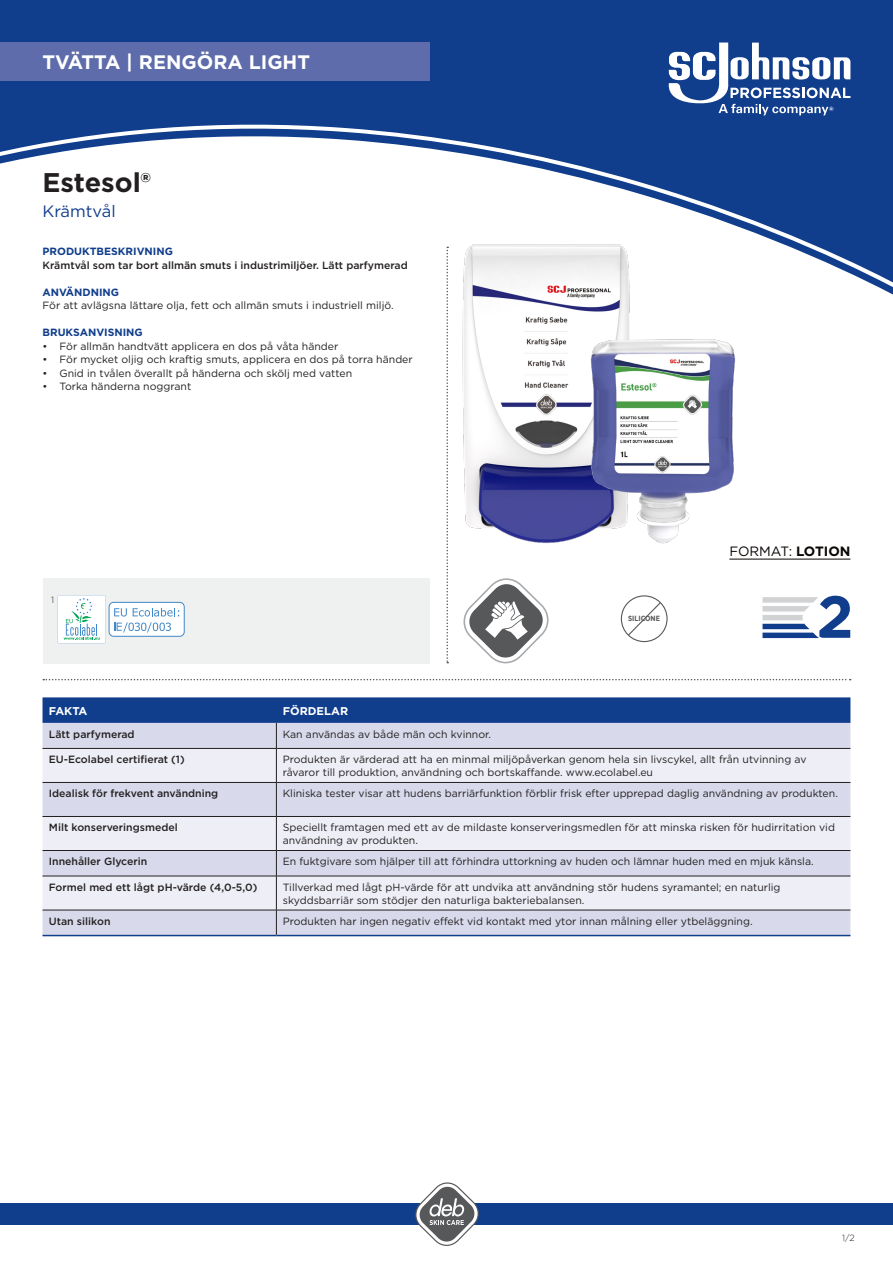
<style>
.page{position:relative;width:893px;height:1263px;background:#fff}
.page>*{position:absolute;margin:0;border:0;box-sizing:border-box;transform-origin:0 0}
.t1{font:700 59.25px "Gotham";color:#103d8c}
.Product_Title{font:700 27px "Gotham";color:#231f20}
.t2{font:700 19.5px "Gotham";color:#fff}
.t3{font:16.5px "Gotham";color:#103d8c}
.t4{font:13.5px "Gotham";color:#0a0604}
.t5{font:700 11.25px "Gotham";color:#fff}
.t6{font:10.5px/12.8px "Gotham";color:#231f20}
.t7{font:500 10.5px "Gotham";color:#231f20}
.t8{font:700 10.5px "Gotham";color:#103d8c}
.t9{font:300 9px "Gotham";color:#231f20}
.t10{font:700 7.5px "Gotham Narrow";color:#57585a}
.s1{font-weight:700}
</style>
<div class="page">
<div style="left:0;top:0;width:893px;height:295px;background:#103d8c"></div>
<svg style="left:0;top:119px;width:893px;height:175px"></svg>
<div style="left:0;top:1203px;width:893px;height:22px;background:#103d8c"></div>
<svg style="left:415px;top:1182px;width:64px;height:64px"></svg>
<div style="left:0;top:43px;width:429px;height:38px;background:#5f6cab"></div>
<div style="left:43px;top:578px;width:386px;height:85px;background:#eff1f0"></div>
<svg style="left:446px;top:247px;width:2px;height:416px"></svg>
<svg style="left:43px;top:679px;width:808px;height:1px"></svg>
<hr style="left:729px;top:559px;width:121px;height:1px;background:#0a0604">
<svg style="left:627px;top:601px;width:35px;height:36px"></svg>
<div style="left:621px;top:595px;width:47px;height:47px;border:1px solid #57585a;border-radius:50%"></div>
<div style="left:43px;top:911px;width:807px;height:24px;background:#d8daeb"></div>
<svg style="left:43px;top:749px;width:807px;height:161px;fill:#edeef6"></svg>
<hr style="left:43px;top:935px;width:233px;height:1px;background:#103d8c">
<hr style="left:276px;top:935px;width:574px;height:1px;background:#103d8c">
<svg style="left:43px;top:697px;width:807px;height:51px"></svg>
<hr style="left:43px;top:748px;width:233px;height:1px;background:#231f20">
<hr style="left:276px;top:748px;width:574px;height:1px;background:#231f20">
<hr style="left:276px;top:749px;width:1px;height:33px;background:#231f20">
<hr style="left:43px;top:782px;width:233px;height:1px;background:#231f20">
<hr style="left:276px;top:782px;width:574px;height:1px;background:#231f20">
<hr style="left:276px;top:783px;width:1px;height:33px;background:#231f20">
<hr style="left:43px;top:816px;width:233px;height:1px;background:#231f20">
<hr style="left:276px;top:816px;width:574px;height:1px;background:#231f20">
<hr style="left:276px;top:817px;width:1px;height:33px;background:#231f20">
<hr style="left:43px;top:850px;width:233px;height:1px;background:#231f20">
<hr style="left:276px;top:850px;width:574px;height:1px;background:#231f20">
<svg style="left:276px;top:851px;width:1px;height:25px"></svg>
<hr style="left:43px;top:876px;width:233px;height:1px;background:#231f20">
<hr style="left:276px;top:876px;width:574px;height:1px;background:#231f20">
<hr style="left:276px;top:876px;width:1px;height:34px;background:#231f20">
<hr style="left:43px;top:910px;width:233px;height:1px;background:#231f20">
<hr style="left:276px;top:910px;width:574px;height:1px;background:#231f20">
<svg style="left:276px;top:910px;width:1px;height:25px"></svg>
<img style="left:450px;top:238px;width:191px;height:305px">
<img style="left:581px;top:321px;width:154px;height:223px">
<svg style="left:463px;top:578px;width:86px;height:85px"></svg>
<svg style="left:58px;top:595px;width:48px;height:48px"></svg>
<div style="left:109px;top:602px;width:75px;height:34px;background:#fff;border-radius:5px"></div>
<div style="left:109px;top:602px;width:75px;height:34px;border:1px solid #4088c8;border-radius:5px"></div>
<svg style="left:114px;top:608px;width:13px;height:8px"></svg>
<svg style="left:133px;top:608px;width:46px;height:8px"></svg>
<svg style="left:114px;top:622px;width:57px;height:10px"></svg>
<svg style="left:762px;top:597px;width:57px;height:42px"></svg>
<svg style="left:669px;top:43px;width:181px;height:72px"></svg>
<p class="t2" style="left:43px;top:49px;width:269px">TVÄTTA | RENGÖRA LIGHT</p>
<p class="Product_Title" style="left:43px;top:164px;width:110px">Estesol®</p>
<p class="t3" style="left:43px;top:201px;width:75px">Krämtvål</p>
<p class="t8" style="left:43px;top:244px;width:132px">PRODUKTBESKRIVNING</p>
<p class="t7" style="left:43px;top:258px;width:367px">Krämtvål som tar bort allmän smuts i industrimiljöer. Lätt parfymerad</p>
<p class="t8" style="left:43px;top:285px;width:78px">ANVÄNDNING</p>
<p class="t6" style="left:43px;top:299px;width:353px">För att avlägsna lättare olja, fett och allmän smuts i industriell miljö.</p>
<p class="t8" style="left:43px;top:325px;width:102px">BRUKSANVISNING</p>
<p class="t6" style="left:43px;top:339px;width:297px">• För allmän handtvätt applicera en dos på våta händer</p>
<p class="t6" style="left:43px;top:353px;width:372px">• För mycket oljig och kraftig smuts, applicera en dos på torra händer</p>
<p class="t6" style="left:43px;top:366px;width:311px">• Gnid in tvålen överallt på händerna och skölj med vatten</p>
<p class="t6" style="left:43px;top:380px;width:150px">• Torka händerna noggrant</p>
<p class="t4" style="left:729px;top:543px;width:123px">FORMAT: <span class="s1">LOTION</span></p>
<p class="t9" style="left:51px;top:594px;width:5px">1</p>
<p class="t1" style="left:816px;top:577px;width:39px">2</p>
<p class="t10" style="left:628px;top:613px;width:33px">SILICONE</p>
<p class="t5" style="left:49px;top:703px;width:40px">FAKTA</p>
<p class="t5" style="left:283px;top:703px;width:67px">FÖRDELAR</p>
<p class="t7" style="left:49px;top:727px;width:87px">Lätt parfymerad</p>
<p class="t6" style="left:283px;top:727px;width:210px">Kan användas av både män och kvinnor.</p>
<p class="t7" style="left:49px;top:753px;width:137px">EU-Ecolabel certifierat (1)</p>
<p class="t6" style="left:283px;top:753px;width:525px">Produkten är värderad att ha en minmal miljöpåverkan genom hela sin livscykel, allt från utvinning av råvaror till produktion, användning och bortskaffande. www.ecolabel.eu</p>
<p class="t7" style="left:49px;top:787px;width:171px">Idealisk för frekvent användning</p>
<p class="t6" style="left:283px;top:787px;width:557px">Kliniska tester visar att hudens barriärfunktion förblir frisk efter upprepad daglig användning av produkten.</p>
<p class="t7" style="left:49px;top:821px;width:130px">Milt konserveringsmedel</p>
<p class="t6" style="left:283px;top:821px;width:554px">Speciellt framtagen med ett av de mildaste konserveringsmedlen för att minska risken för hudirritation vid användning av produkten.</p>
<p class="t7" style="left:49px;top:855px;width:100px">Innehåller Glycerin</p>
<p class="t6" style="left:283px;top:855px;width:532px">En fuktgivare som hjälper till att förhindra uttorkning av huden och lämnar huden med en mjuk känsla.</p>
<p class="t7" style="left:49px;top:880px;width:210px">Formel med ett lågt pH-värde (4,0-5,0)</p>
<p class="t6" style="left:283px;top:880px;width:499px">Tillverkad med lågt pH-värde för att undvika att användning stör hudens syramantel; en naturlig skyddsbarriär som stödjer den naturliga bakteriebalansen.</p>
<p class="t7" style="left:49px;top:914px;width:63px">Utan silikon</p>
<p class="t6" style="left:283px;top:914px;width:471px">Produkten har ingen negativ effekt vid kontakt med ytor innan målning eller ytbeläggning.</p>
<p class="t9" style="left:842px;top:1232px;width:14px">1/2</p>
</div>
